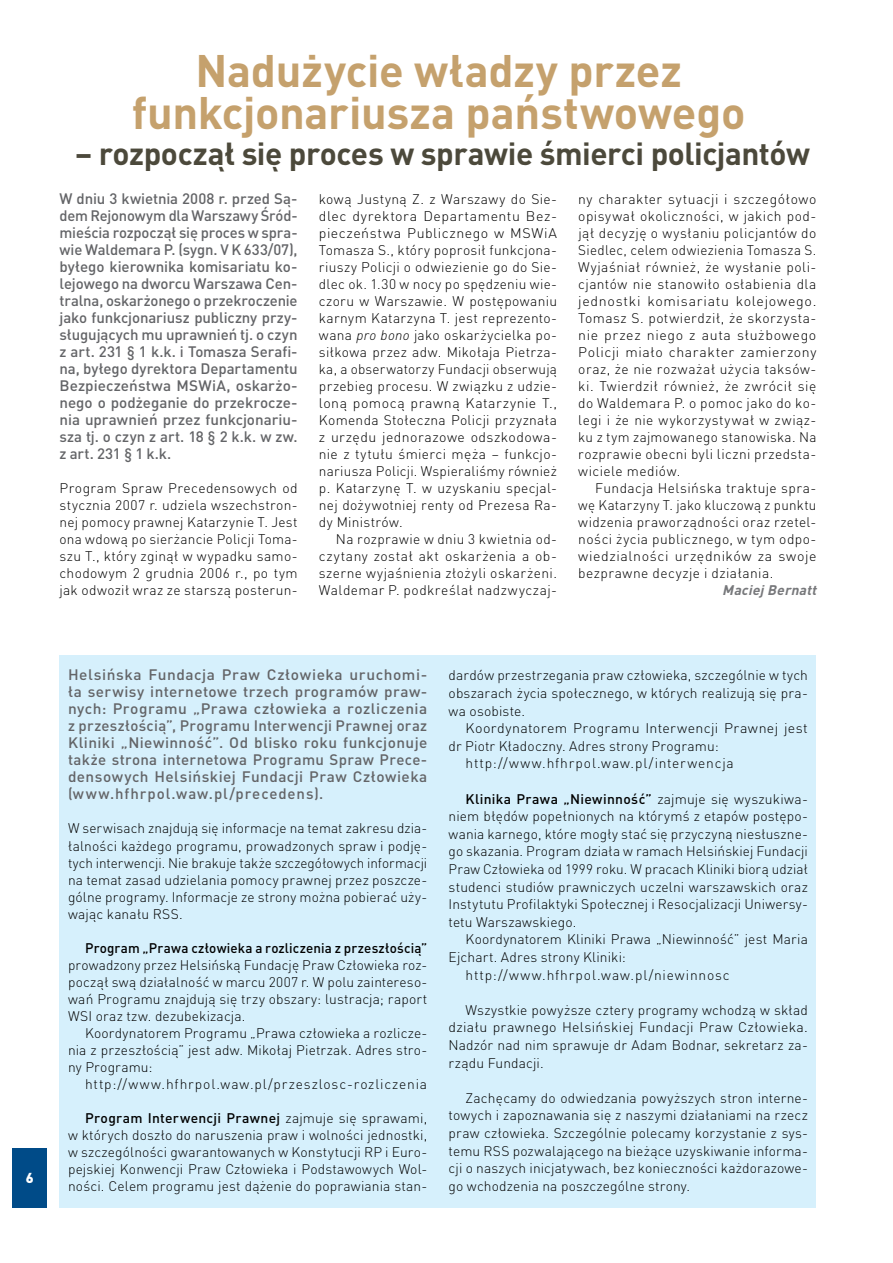
<style>
.page{position:relative;width:893px;height:1263px;background:#fff}
.page>*{position:absolute;margin:0;border:0;box-sizing:border-box;transform-origin:0 0}
.t1{font:700 45px/42px "DIN Festival";letter-spacing:-.005em;color:#c5a16d;text-align:center}
.t2{font:700 31.5px "DIN Festival";letter-spacing:-.015em;color:#4c493b}
.t3{font:500 15px/17px "DIN Festival";letter-spacing:.025em;color:#636467;text-align:justify}
.t4{font:900 14.25px "DIN Festival";color:#fff}
.t5{font:300 13.8px/17px "DIN Festival";letter-spacing:.02em;color:#000;text-align:justify}
.t6{font:300 13.8px "DIN Festival";letter-spacing:.06em;color:#000}
.t7{font:500 13.8px "DIN Festival";letter-spacing:.015em;color:#000}
.t8{font:italic 700 13.8px "DIN Festival";color:#77787b}
.s1{font-style:italic}
.s2{font-weight:500}
</style>
<div class="page">
<div style="left:60px;top:655px;width:756px;height:553px;background:#d6f0fc"></div>
<div style="left:13px;top:1148px;width:34px;height:60px;background:#004b88"></div>
<h1 class="t1" style="left:132px;top:48px;width:615px">Nadużycie władzy przez funkcjonariusza państwowego</h1>
<h2 class="t2" style="left:75px;top:133px;width:736px">– rozpoczął się proces w sprawie śmierci policjantów</h2>
<p class="t3" style="left:60px;top:190px;width:240px">W dniu 3 kwietnia 2008 r. przed Są&shy;dem Rejonowym dla Warszawy Śród&shy;mieścia rozpoczął się proces w spra&shy;wie Waldemara P. (sygn. V K 633/07), byłego kierownika komisariatu ko&shy;lejowego na dworcu Warszawa Cen&shy;tralna, oskarżonego o przekroczenie jako funkcjonariusz publiczny przy&shy;sługujących mu uprawnień tj. o czyn z art. 231 § 1 k.k. i Tomasza Serafi&shy;na, byłego dyrektora Departamentu Bezpieczeństwa MSWiA, oskarżo&shy;nego o podżeganie do przekrocze&shy;nia uprawnień przez funkcjonariu&shy;sza tj. o czyn z art. 18 § 2 k.k. w zw. z art. 231 § 1 k.k.</p>
<p class="t5" style="left:60px;top:480px;width:240px">Program Spraw Precedensowych od stycznia 2007 r. udziela wszechstron&shy;nej pomocy prawnej Katarzynie T. Jest ona wdową po sierżancie Policji Toma&shy;szu T., który zginął w wypadku samo&shy;chodowym 2 grudnia 2006 r., po tym jak odwoził wraz ze starszą posterun-</p>
<p class="t5" style="left:578px;top:191px;width:240px">ny charakter sytuacji i szczegółowo opisywał okoliczności, w jakich pod&shy;jął decyzję o wysłaniu policjantów do Siedlec, celem odwiezienia Tomasza S.<br>Wyjaśniał również, że wysłanie poli&shy;cjantów nie stanowiło osłabienia dla jednostki komisariatu kolejowego.<br>Tomasz S. potwierdził, że skorzysta&shy;nie przez niego z auta służbowego Policji miało charakter zamierzony oraz, że nie rozważał użycia taksów&shy;ki. Twierdził również, że zwrócił się do Waldemara P. o pomoc jako do ko&shy;legi i że nie wykorzystywał w związ&shy;ku z tym zajmowanego stanowiska. Na rozprawie obecni byli liczni przedsta&shy;wiciele mediów.</p>
<p class="t5" style="left:578px;top:480px;width:240px;text-indent:17px">Fundacja Helsińska traktuje spra&shy;wę Katarzyny T. jako kluczową z punktu widzenia praworządności oraz rzetel&shy;ności życia publicznego, w tym odpo&shy;wiedzialności urzędników za swoje bezprawne decyzje i działania.</p>
<p class="t8" style="left:722px;top:581px;width:99px">Maciej Bernatt</p>
<p class="t5" style="left:319px;top:191px;width:240px">kową Justyną Z. z Warszawy do Sie&shy;dlec dyrektora Departamentu Bez&shy;pieczeństwa Publicznego w MSWiA Tomasza S., który poprosił funkcjona&shy;riuszy Policji o odwiezienie go do Sie&shy;dlec ok. 1.30 w nocy po spędzeniu wie&shy;czoru w Warszawie. W postępowaniu karnym Katarzyna T. jest reprezento&shy;wana <span class="s1">pro bono</span> jako oskarżycielka po&shy;siłkowa przez adw. Mikołaja Pietrza&shy;ka, a obserwatorzy Fundacji obserwują przebieg procesu. W związku z udzie&shy;loną pomocą prawną Katarzynie T., Komenda Stołeczna Policji przyznała z urzędu jednorazowe odszkodowa&shy;nie z tytułu śmierci męża – funkcjo&shy;nariusza Policji. Wspieraliśmy również p. Katarzynę T. w uzyskaniu specjal&shy;nej dożywotniej renty od Prezesa Ra&shy;dy Ministrów.</p>
<p class="t5" style="left:319px;top:531px;width:240px;text-indent:17px">Na rozprawie w dniu 3 kwietnia od&shy;czytany został akt oskarżenia a ob&shy;szerne wyjaśnienia złożyli oskarżeni.<br>Waldemar P. podkreślał nadzwyczaj-</p>
<p class="t4" style="left:26px;top:1168px;width:9px">6</p>
<p class="t3" style="left:68px;top:666px;width:361px">Helsińska Fundacja Praw Człowieka uruchomi&shy;ła serwisy internetowe trzech programów praw&shy;nych: Programu „Prawa człowieka a rozliczenia z przeszłością”, Programu Interwencji Prawnej oraz Kliniki „Niewinność”. Od blisko roku funkcjonuje także strona internetowa Programu Spraw Prece&shy;densowych Helsińskiej Fundacji Praw Człowieka (www.hfhrpol.waw.pl/precedens).</p>
<p class="t5" style="left:68px;top:820px;width:361px">W serwisach znajdują się informacje na temat zakresu dzia&shy;łalności każdego programu, prowadzonych spraw i podję&shy;tych interwencji. Nie brakuje także szczegółowych informacji na temat zasad udzielania pomocy prawnej przez poszcze&shy;gólne programy. Informacje ze strony można pobierać uży&shy;wając kanału RSS.</p>
<p class="t7" style="left:85px;top:939px;width:344px">Program „Prawa człowieka a rozliczenia z przeszłością”</p>
<p class="t5" style="left:68px;top:956px;width:361px">prowadzony przez Helsińską Fundację Praw Człowieka roz&shy;począł swą działalność w marcu 2007 r. W polu zaintereso&shy;wań Programu znajdują się trzy obszary: lustracja; raport WSI oraz tzw. dezubekizacja.</p>
<p class="t5" style="left:68px;top:1024px;width:361px;text-indent:17px">Koordynatorem Programu „Prawa człowieka a rozlicze&shy;nia z przeszłością” jest adw. Mikołaj Pietrzak. Adres stro&shy;ny Programu:</p>
<p class="t6" style="left:85px;top:1075px;width:344px">http://www.hfhrpol.waw.pl/przeszlosc-rozliczenia</p>
<p class="t5" style="left:68px;top:1109px;width:361px;text-indent:17px"><span class="s2">Program Interwencji Prawnej</span> zajmuje się sprawami, w których doszło do naruszenia praw i wolności jednostki, w szczególności gwarantowanych w Konstytucji RP i Euro&shy;pejskiej Konwencji Praw Człowieka i Podstawowych Wol&shy;ności. Celem programu jest dążenie do poprawiania stan-</p>
<p class="t5" style="left:449px;top:666px;width:361px;line-height:17.5px">dardów przestrzegania praw człowieka, szczególnie w tych obszarach życia społecznego, w których realizują się pra&shy;wa osobiste.</p>
<p class="t5" style="left:466px;top:720px;width:344px">Koordynatorem Programu Interwencji Prawnej jest</p>
<p class="t5" style="left:449px;top:737px;width:272px">dr Piotr Kładoczny. Adres strony Programu:</p>
<p class="t6" style="left:466px;top:755px;width:270px">http://www.hfhrpol.waw.pl/interwencja</p>
<p class="t5" style="left:449px;top:790px;width:361px;line-height:17.5px;text-indent:17px"><span class="s2">Klinika Prawa „Niewinność”</span> zajmuje się wyszukiwa&shy;niem błędów popełnionych na którymś z etapów postępo&shy;wania karnego, które mogły stać się przyczyną niesłuszne&shy;go skazania. Program działa w ramach Helsińskiej Fundacji Praw Człowieka od 1999 roku. W pracach Kliniki biorą udział studenci studiów prawniczych uczelni warszawskich oraz Instytutu Profilaktyki Społecznej i Resocjalizacji Uniwersy&shy;tetu Warszawskiego.</p>
<p class="t5" style="left:466px;top:931px;width:344px">Koordynatorem Kliniki Prawa „Niewinność” jest Maria</p>
<p class="t5" style="left:449px;top:948px;width:179px">Ejchart. Adres strony Kliniki:</p>
<p class="t6" style="left:466px;top:966px;width:266px">http://www.hfhrpol.waw.pl/niewinnosc</p>
<p class="t5" style="left:449px;top:1001px;width:361px;line-height:17.5px;text-indent:17px">Wszystkie powyższe cztery programy wchodzą w skład działu prawnego Helsińskiej Fundacji Praw Człowieka.<br>Nadzór nad nim sprawuje dr Adam Bodnar, sekretarz za&shy;rządu Fundacji.</p>
<p class="t5" style="left:449px;top:1089px;width:361px;line-height:17.5px;text-indent:17px">Zachęcamy do odwiedzania powyższych stron interne&shy;towych i zapoznawania się z naszymi działaniami na rzecz praw człowieka. Szczególnie polecamy korzystanie z sys&shy;temu RSS pozwalającego na bieżące uzyskiwanie informa&shy;cji o naszych inicjatywach, bez konieczności każdorazowe&shy;go wchodzenia na poszczególne strony.</p>
</div>
